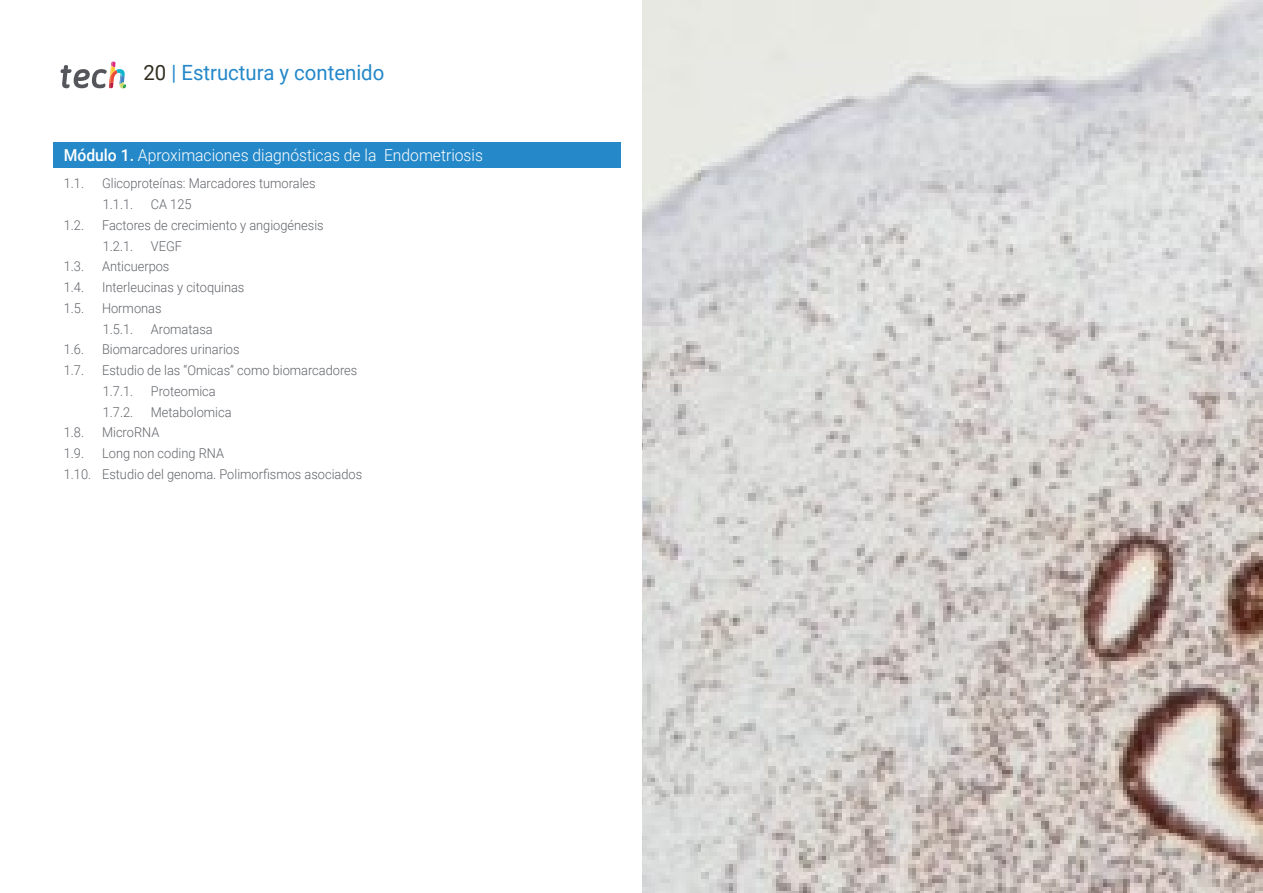
<style>
.page{position:relative;width:1263px;height:893px;background:#fff}
.page>*{position:absolute;margin:0;border:0;box-sizing:border-box;transform-origin:0 0}
.t1{font:21px "Roboto";color:#2488c9}
.t2{font:300 16.5px "Roboto";color:#fff;scale:.95 1}
.t3{font:300 13.5px/20.7px "Roboto";color:#61646a;scale:.95 1}
.s1{color:#312e20}
.s2{font-weight:500}
</style>
<div class="page">
<img style="left:642px;top:0;width:621px;height:893px">
<svg style="left:61px;top:62px;width:65px;height:27px"></svg>
<div style="left:53px;top:142px;width:568px;height:25px;background:#2488c9"></div>
<h1 class="t1" style="left:144px;top:57px;width:242px"><span class="s1">20</span> | Estructura y contenido</h1>
<p class="t2" style="left:64px;top:144px;width:443px"><span class="s2">Módulo 1.</span> Aproximaciones diagnósticas de la Endometriosis</p>
<p class="t3" style="left:64px;top:173px;width:23px">1.1.</p>
<p class="t3" style="left:102px;top:173px;width:226px">Glicoproteínas: Marcadores tumorales<br>1.1.1.</p>
<p class="t3" style="left:151px;top:193px;width:44px">CA 125</p>
<p class="t3" style="left:64px;top:214px;width:23px">1.2.</p>
<p class="t3" style="left:102px;top:214px;width:235px">Factores de crecimiento y angiogénesis<br>1.2.1.</p>
<p class="t3" style="left:151px;top:235px;width:34px">VEGF</p>
<p class="t3" style="left:64px;top:256px;width:23px">1.3.</p>
<p class="t3" style="left:102px;top:256px;width:72px">Anticuerpos</p>
<p class="t3" style="left:64px;top:276px;width:23px">1.4.</p>
<p class="t3" style="left:102px;top:276px;width:151px">Interleucinas y citoquinas</p>
<p class="t3" style="left:64px;top:297px;width:23px">1.5.</p>
<p class="t3" style="left:102px;top:297px;width:64px">Hormonas<br>1.5.1.</p>
<p class="t3" style="left:151px;top:318px;width:67px">Aromatasa</p>
<p class="t3" style="left:64px;top:339px;width:23px">1.6.</p>
<p class="t3" style="left:102px;top:339px;width:146px">Biomarcadores urinarios</p>
<p class="t3" style="left:64px;top:359px;width:23px">1.7.</p>
<p class="t3" style="left:102px;top:359px;width:270px">Estudio de las “Omicas” como biomarcadores<br>1.7.1.</p>
<p class="t3" style="left:151px;top:380px;width:70px">Proteomica</p>
<p class="t3" style="left:103px;top:401px;width:34px">1.7.2.</p>
<p class="t3" style="left:151px;top:401px;width:87px">Metabolomica</p>
<p class="t3" style="left:64px;top:422px;width:23px">1.8.</p>
<p class="t3" style="left:102px;top:422px;width:62px">MicroRNA</p>
<p class="t3" style="left:64px;top:442px;width:23px">1.9.</p>
<p class="t3" style="left:64px;top:442px;width:316px;text-indent:38px">Long non coding RNA<br>1.10. Estudio del genoma. Polimorfismos asociados</p>
</div>
